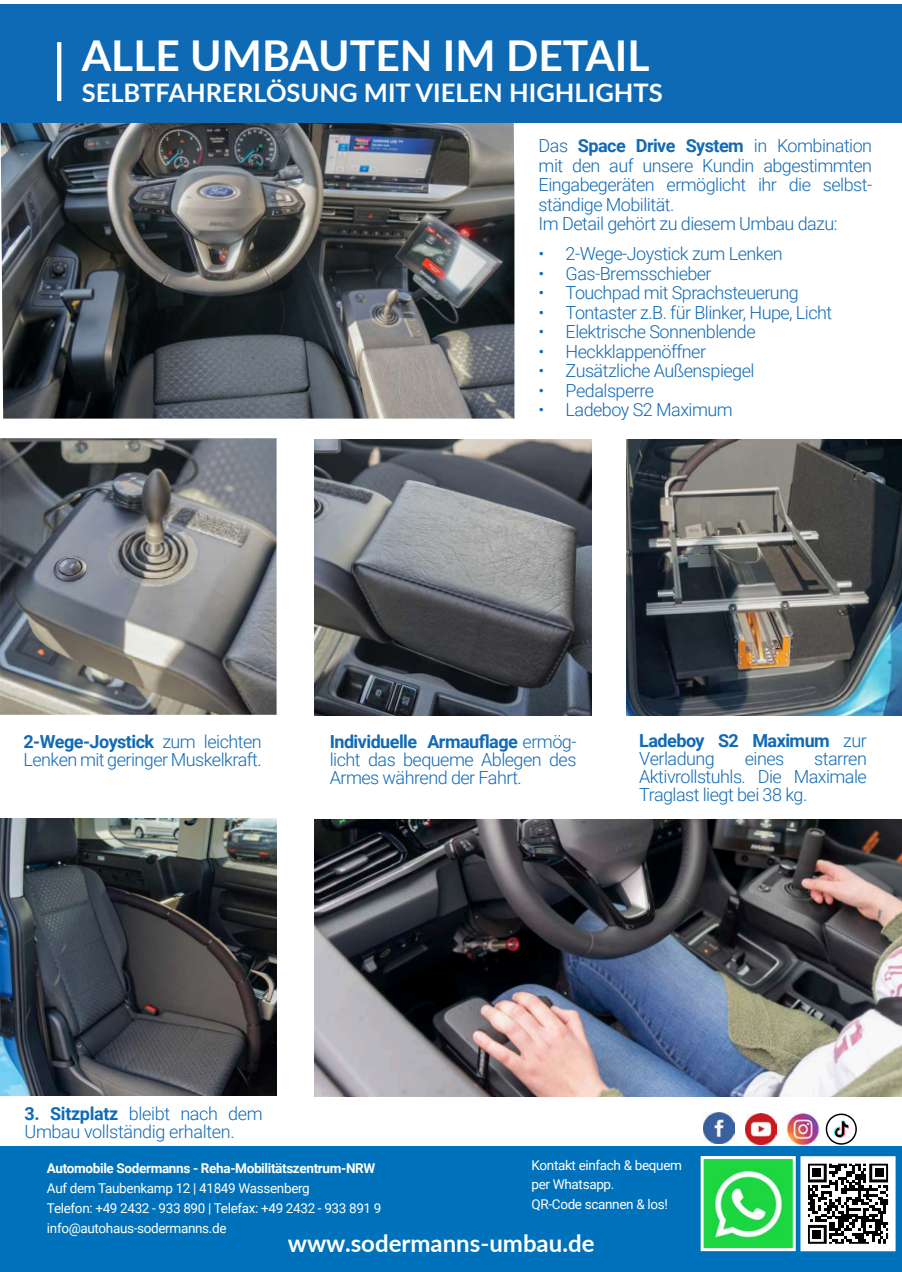
<style>
.page{position:relative;width:902px;height:1272px;background:#fff}
.page>*{position:absolute;margin:0;border:0;box-sizing:border-box;transform-origin:0 0}
.t1{font:700 42.45px "Lato";color:#fff}
.t2{font:700 25.5px "Lato";color:#fff}
.t3{font:700 24px "Lato";color:#fff}
.t4{font:300 18px/18px "Roboto";letter-spacing:-.03em;color:#116ab5}
.t5{font:700 18px/18px "Roboto";letter-spacing:-.03em;color:#116ab5}
.t6{font:13.5px/19.8px "Roboto";letter-spacing:-.025em;color:#fff}
.t7{font:700 13.5px "Roboto";letter-spacing:-.025em;color:#fff}
.s1{font-weight:700}
.s2{font-weight:300}
</style>
<div class="page">
<img style="left:1px;top:122px;width:513px;height:296px">
<div style="left:0;top:4px;width:901px;height:118px;background:#0f6ab5"></div>
<div style="left:0;top:1146px;width:901px;height:125px;background:#0072bc"></div>
<svg style="left:809px;top:1165px;width:77px;height:77px;background:#797979"></svg>
<div style="left:812px;top:1168px;width:9px;height:8px;background:#000"></div>
<div style="left:874px;top:1168px;width:9px;height:8px;background:#000"></div>
<div style="left:812px;top:1230px;width:9px;height:8px;background:#000"></div>
<div style="left:800px;top:1156px;width:95px;height:95px;border:8px solid #fff"></div>
<img style="left:703px;top:1112px;width:31px;height:31px">
<img style="left:704px;top:1159px;width:87px;height:87px">
<div style="left:700px;top:1155px;width:95px;height:95px;border:3px solid #fff"></div>
<img style="left:745px;top:1113px;width:31px;height:31px">
<img style="left:786px;top:1112px;width:33px;height:33px">
<svg style="left:825px;top:1113px;width:31px;height:31px"></svg>
<img style="left:0;top:438px;width:276px;height:276px">
<img style="left:315px;top:439px;width:276px;height:276px">
<img style="left:626px;top:439px;width:275px;height:276px">
<img style="left:315px;top:819px;width:586px;height:277px">
<img style="left:0;top:818px;width:276px;height:277px">
<svg style="left:57px;top:42px;width:4px;height:59px"></svg>
<h1 class="t1" style="left:82px;top:25px;width:569px">ALLE UMBAUTEN IM DETAIL</h1>
<h2 class="t2" style="left:82px;top:74px;width:582px">SELBTFAHRERLÖSUNG MIT VIELEN HIGHLIGHTS</h2>
<p class="t4" style="left:538px;top:135px;width:335px;line-height:19.5px">Das <span class="s1">Space Drive System</span> in Kombination mit den auf unsere Kundin abgestimmten Eingabegeräten ermöglicht ihr die selbst&shy;ständige Mobilität.<br>Im Detail gehört zu diesem Umbau dazu:</p>
<p class="t4" style="left:538px;top:244px;width:246px">• 2-Wege-Joystick zum Lenken</p>
<p class="t4" style="left:538px;top:263px;width:174px">• Gas-Bremsschieber</p>
<p class="t4" style="left:538px;top:283px;width:261px">• Touchpad mit Sprachsteuerung</p>
<p class="t4" style="left:538px;top:302px;width:295px">• Tontaster z.B. für Blinker, Hupe, Licht</p>
<p class="t4" style="left:538px;top:322px;width:218px">• Elektrische Sonnenblende</p>
<p class="t4" style="left:538px;top:341px;width:169px">• Heckklappenöffner</p>
<p class="t4" style="left:538px;top:361px;width:217px">• Zusätzliche Außenspiegel</p>
<p class="t4" style="left:538px;top:380px;width:117px">• Pedalsperre</p>
<p class="t4" style="left:538px;top:400px;width:196px">• Ladeboy S2 Maximum</p>
<p class="t4" style="left:23px;top:731px;width:240px"><span class="s1">2-Wege-Joystick</span> zum leichten<br>Lenken mit geringer Muskelkraft.</p>
<p class="t4" style="left:330px;top:731px;width:248px;text-align:justify"><span class="s1">Individuelle Armauflage</span> ermög&shy;licht das bequeme Ablegen des Armes während der Fahrt.</p>
<p class="t5" style="left:639px;top:731px;width:229px">Ladeboy S2 Maximum <span class="s2">zur<br>Verladung</span></p>
<p class="t4" style="left:744px;top:749px;width:41px">eines</p>
<p class="t4" style="left:639px;top:749px;width:229px;text-align:justify;text-indent:175px">starren Aktivrollstuhls. Die Maximale Traglast liegt bei 38 kg.</p>
<p class="t4" style="left:25px;top:1103px;width:240px"><span class="s1">3. Sitzplatz</span> bleibt nach dem<br>Umbau vollständig erhalten.</p>
<p class="t6" style="left:531px;top:1154px;width:152px">Kontakt einfach &amp; bequem per Whatsapp.<br>QR-Code scannen &amp; los!</p>
<h3 class="t3" style="left:288px;top:1225px;width:308px">www.sodermanns-umbau.de</h3>
<p class="t7" style="left:47px;top:1158px;width:330px">Automobile Sodermanns - Reha-Mobilitätszentrum-NRW</p>
<p class="t6" style="left:47px;top:1177px;width:336px">Auf dem Taubenkamp 12 | 41849 Wassenberg<br>Telefon: +49 2432 - 933 890 | Telefax: +49 2432 - 933 891 9 info@autohaus-sodermanns.de</p>
</div>
